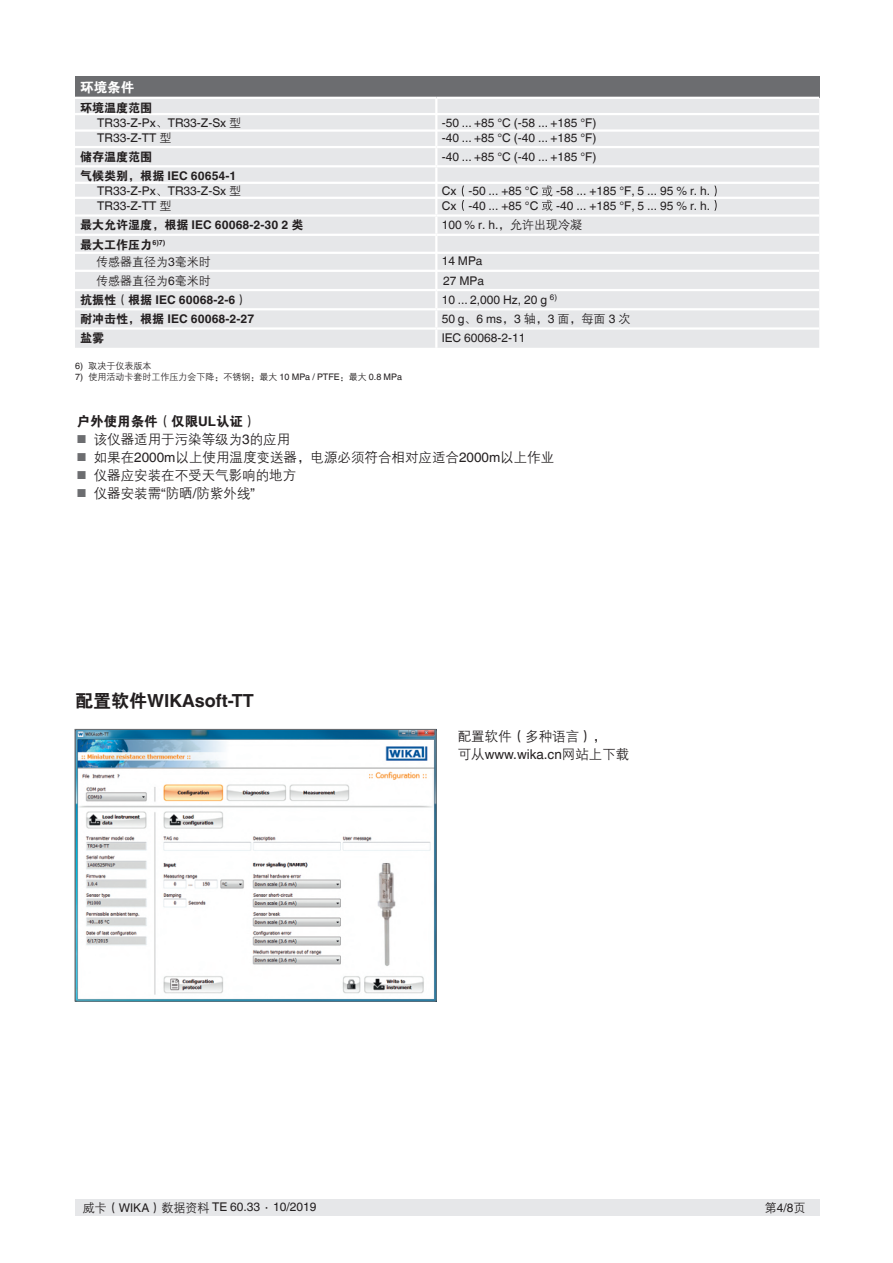
<style>
.page{position:relative;width:893px;height:1263px;background:#fff}
.page>*{position:absolute;margin:0;border:0;box-sizing:border-box;transform-origin:0 0}
.t1{font:700 18px "Helvetica World";color:#231f20}
.t2{font:13.5px "FZZDXJW GB1 0";color:#231f20}
.t3{font:13.5px "Helvetica World";color:#231f20}
.t4{font:13.5px "FZDHTJW GB1 0";color:#231f20}
.t5{font:13.5px "FZDHTJW GB1 0";color:#fff}
.t6{font:12px/15px "Helvetica World";color:#231f20}
.t7{font:700 12px "Helvetica World";color:#231f20}
.t8{font:12px "FZDHTJW GB1 0";color:#231f20}
.t9{font:12px/19.8px "FZZDXJW GB1 0";color:#231f20}
.t10{font:9px/10.8px "FZZDXJW GB1 0";color:#231f20}
.t11{font:9px/10.8px "Helvetica World";color:#231f20}
.s1{font-family:"FZZDXJW GB1 0"}
.s2{font-family:"FZDHTJW GB1 0"}
.s3{font-weight:700}
.s4{font-family:"FZDHTJW GB1 0";font-weight:400}
.s5{font-family:"Helvetica World";font-weight:700}
.s6{font-family:"Helvetica World";font-size:11.55px;color:#6c6d70}
.s7{font-family:"Helvetica World"}
</style>
<div class="page">
<div style="left:75px;top:1199px;width:744px;height:16px;background:#e6e7e9"></div>
<div style="left:75px;top:77px;width:744px;height:21px;background:#6c6d70"></div>
<div style="left:75px;top:99px;width:744px;height:249px;background:#e6e7e9"></div>
<hr style="left:435px;top:99px;width:2px;height:47px;background:#fff">
<hr style="left:75px;top:113px;width:361px;height:2px;background:#fff">
<hr style="left:436px;top:113px;width:383px;height:2px;background:#fff">
<hr style="left:75px;top:129px;width:361px;height:3px;background:#fff">
<hr style="left:436px;top:129px;width:383px;height:3px;background:#fff">
<hr style="left:75px;top:146px;width:361px;height:2px;background:#fff">
<hr style="left:436px;top:146px;width:383px;height:2px;background:#fff">
<svg style="left:435px;top:148px;width:2px;height:17px"></svg>
<hr style="left:75px;top:182px;width:361px;height:2px;background:#fff">
<hr style="left:436px;top:182px;width:383px;height:2px;background:#fff">
<hr style="left:75px;top:197px;width:361px;height:2px;background:#fff">
<hr style="left:436px;top:197px;width:383px;height:2px;background:#fff">
<hr style="left:75px;top:165px;width:361px;height:2px;background:#fff">
<hr style="left:436px;top:165px;width:383px;height:2px;background:#fff">
<hr style="left:435px;top:167px;width:2px;height:47px;background:#fff">
<hr style="left:75px;top:214px;width:361px;height:3px;background:#fff">
<hr style="left:436px;top:214px;width:383px;height:3px;background:#fff">
<svg style="left:435px;top:217px;width:2px;height:17px"></svg>
<hr style="left:75px;top:270px;width:361px;height:2px;background:#fff">
<hr style="left:436px;top:270px;width:383px;height:2px;background:#fff">
<hr style="left:75px;top:252px;width:361px;height:2px;background:#fff">
<hr style="left:436px;top:252px;width:383px;height:2px;background:#fff">
<hr style="left:75px;top:234px;width:361px;height:2px;background:#fff">
<hr style="left:436px;top:234px;width:383px;height:2px;background:#fff">
<hr style="left:435px;top:236px;width:2px;height:54px;background:#fff">
<hr style="left:75px;top:289px;width:361px;height:2px;background:#fff">
<hr style="left:436px;top:289px;width:383px;height:2px;background:#fff">
<hr style="left:75px;top:308px;width:361px;height:2px;background:#fff">
<hr style="left:436px;top:308px;width:383px;height:2px;background:#fff">
<hr style="left:75px;top:327px;width:361px;height:3px;background:#fff">
<hr style="left:436px;top:327px;width:383px;height:3px;background:#fff">
<svg style="left:435px;top:291px;width:2px;height:57px"></svg>
<hr style="left:75px;top:97px;width:361px;height:2px;background:#fff">
<hr style="left:436px;top:97px;width:383px;height:2px;background:#fff">
<svg style="left:462px;top:186px;width:2px;height:25px"></svg>
<svg style="left:542px;top:185px;width:11px;height:26px"></svg>
<svg style="left:714px;top:186px;width:3px;height:25px"></svg>
<img style="left:77px;top:731px;width:357px;height:268px">
<div style="left:75px;top:729px;width:361px;height:272px;border:1px solid #6c6d70"></div>
<p class="t5" style="left:80px;top:79px;width:56px">环境条件</p>
<p class="t8" style="left:80px;top:101px;width:74px">环境温度范围</p>
<p class="t6" style="left:97px;top:115px;width:145px">TR33-Z-Px TR33-Z-Sx <span class="s1">型<br></span>TR33-Z-TT <span class="s1">型</span></p>
<p class="t6" style="left:442px;top:115px;width:156px">-50 ... +85 °C (-58 ... +185 °F) -40 ... +85 °C (-40 ... +185 °F)</p>
<p class="t8" style="left:80px;top:150px;width:73px">储存温度范围</p>
<p class="t6" style="left:442px;top:149px;width:156px">-40 ... +85 °C (-40 ... +185 °F)</p>
<p class="t6" style="left:97px;top:169px;width:145px;text-indent:-17px"><span class="s2">气候类别，根据</span> <span class="s3">IEC 60654-1<br></span>TR33-Z-Px TR33-Z-Sx <span class="s1">型<br></span>TR33-Z-TT <span class="s1">型</span></p>
<p class="t6" style="left:442px;top:184px;width:98px">Cx -50 ... +85 °C</p>
<p class="t6" style="left:556px;top:184px;width:155px">-58 ... +185 °F, 5 ... 95 % r. h.</p>
<p class="t6" style="left:442px;top:198px;width:98px">Cx -40 ... +85 °C</p>
<p class="t6" style="left:556px;top:198px;width:155px">-40 ... +185 °F, 5 ... 95 % r. h.</p>
<p class="t7" style="left:80px;top:218px;width:225px"><span class="s4">最大允许湿度，根据</span> IEC 60068-2-30 2 <span class="s4">类</span></p>
<p class="t6" style="left:442px;top:218px;width:142px">100 % r. h.<span class="s1">，允许出现冷凝</span></p>
<p class="t8" style="left:80px;top:238px;width:87px">最大工作压力<sup>6)7)</sup></p>
<p class="t6" style="left:442px;top:251px;width:44px;line-height:19.5px">14 MPa<br>27 MPa</p>
<p class="t7" style="left:80px;top:293px;width:169px"><span class="s4">抗振性（根据</span> IEC 60068-2-6<span class="s4">）</span></p>
<p class="t6" style="left:442px;top:292px;width:117px">10 ... 2,000 Hz, 20 g <sup>6)</sup></p>
<p class="t7" style="left:80px;top:312px;width:175px"><span class="s4">耐冲击性，根据</span> IEC 60068-2-27</p>
<p class="t8" style="left:80px;top:332px;width:26px">盐雾</p>
<p class="t6" style="left:442px;top:331px;width:85px">IEC 60068-2-11</p>
<p class="t11" style="left:75px;top:360px;width:10px">6)<br>7)</p>
<p class="t4" style="left:77px;top:414px;width:181px">户外使用条件（仅限<span class="s5">UL</span>认证）</p>
<p class="t2" style="left:77px;top:432px;width:215px"><span class="s6">■</span> 该仪器适用于污染等级为<span class="s7">3</span>的应用</p>
<p class="t2" style="left:77px;top:450px;width:479px"><span class="s6">■</span> 如果在<span class="s7">2000m</span>以上使用温度变送器，电源必须符合相对应适合<span class="s7">2000m</span>以上作业</p>
<p class="t2" style="left:77px;top:468px;width:221px"><span class="s6">■</span> 仪器应安装在不受天气影响的地方</p>
<p class="t2" style="left:77px;top:486px;width:180px"><span class="s6">■</span> 仪器安装需<span class="s7">“</span>防晒<span class="s7">/</span>防紫外线<span class="s7">”</span></p>
<p class="t9" style="left:96px;top:252px;width:116px">传感器直径为<span class="s7">3</span>毫米时传感器直径为<span class="s7">6</span>毫米时</p>
<p class="t6" style="left:442px;top:312px;width:190px">50 g<span class="s1">、</span>6 ms<span class="s1">，</span>3 <span class="s1">轴，</span>3 <span class="s1">面，每面</span> 3 <span class="s1">次</span></p>
<p class="t10" style="left:88px;top:361px;width:315px">取决于仪表版本<br>使用活动卡套时工作压力会下降：不锈钢：最大 <span class="s7">10 MPa / PTFE</span>：最大 <span class="s7">0.8 MPa</span></p>
<h1 class="t1" style="left:75px;top:690px;width:180px"><span class="s4">配置软件</span>WIKAsoft-TT</h1>
<p class="t2" style="left:458px;top:729px;width:150px">配置软件（多种语言），</p>
<p class="t3" style="left:458px;top:746px;width:173px"><span class="s1">可从</span>www.wika.cn<span class="s1">网站上下载</span></p>
<p class="t6" style="left:83px;top:1200px;width:235px"><span class="s1">威卡（</span>WIKA<span class="s1">）数据资料</span> TE 60.33 ∙ 10/2019</p>
<p class="t6" style="left:765px;top:1200px;width:42px"><span class="s1">第</span>4/8<span class="s1">页</span></p>
</div>
